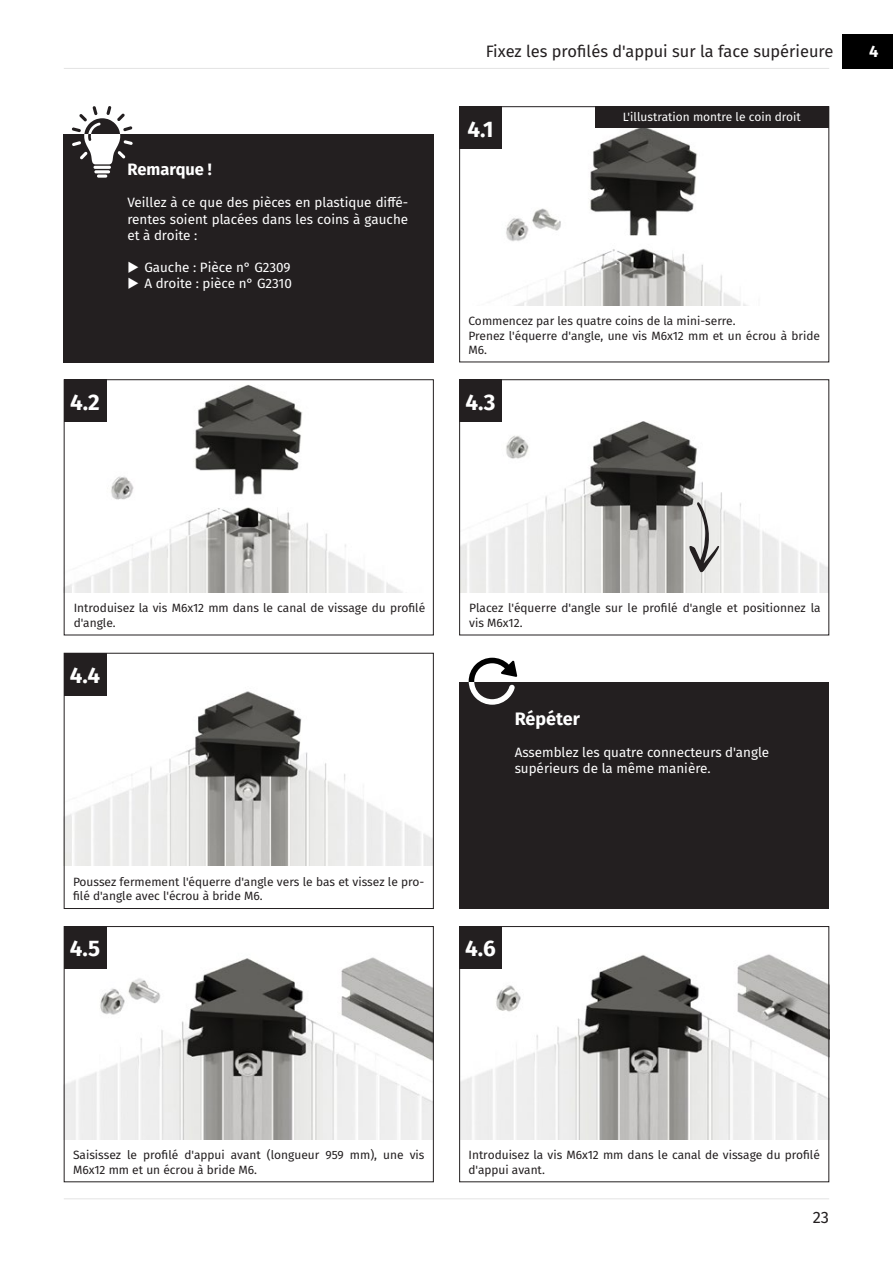
<style>
.page{position:relative;width:893px;height:1263px;background:#fff}
.page>*{position:absolute;margin:0;border:0;box-sizing:border-box;transform-origin:0 0}
.t1{font:700 22.5px "Fira Sans";color:#fff}
.t2{font:700 18px "Fira Sans";color:#fff}
.t3{font:16.5px "Fira Sans";color:#231f20}
.t4{font:700 16.5px "Fira Sans";color:#fff}
.t5{font:13.5px/16.2px "Fira Sans";color:#fff}
.t6{font:12px/14.4px "Fira Sans";color:#231f20}
.t7{font:12px "Fira Sans";color:#fff}
</style>
<div class="page">
<hr style="left:64px;top:1198px;width:765px;height:1px;background:#e3e3e3">
<img style="left:506px;top:128px;width:240px;height:177px">
<img style="left:66px;top:381px;width:337px;height:212px">
<img style="left:461px;top:421px;width:366px;height:172px">
<img style="left:64px;top:652px;width:369px;height:214px">
<svg style="left:689px;top:502px;width:30px;height:70px;background:#bdbcbb"></svg>
<img style="left:66px;top:928px;width:366px;height:211px">
<img style="left:461px;top:954px;width:366px;height:186px">
<div style="left:842px;top:34px;width:51px;height:34px;background:#000"></div>
<div style="left:459px;top:682px;width:370px;height:227px;background:#231f20"></div>
<div style="left:64px;top:134px;width:370px;height:229px;background:#231f20"></div>
<div style="left:595px;top:106px;width:233px;height:22px;background:#231f20"></div>
<hr style="left:64px;top:68px;width:765px;height:1px;background:#e3e3e3">
<svg style="left:469px;top:658px;width:48px;height:47px"></svg>
<hr style="left:93px;top:166px;width:18px;height:3px;background:#fff;border-radius:2px">
<hr style="left:94px;top:170px;width:16px;height:3px;background:#fff;border-radius:2px">
<svg style="left:97px;top:175px;width:10px;height:3px"></svg>
<svg style="left:72px;top:106px;width:61px;height:58px"></svg>
<div style="left:459px;top:106px;width:370px;height:256px;border:1px solid #231f20"></div>
<div style="left:459px;top:379px;width:370px;height:256px;border:1px solid #231f20"></div>
<div style="left:64px;top:379px;width:370px;height:256px;border:1px solid #231f20"></div>
<div style="left:459px;top:106px;width:43px;height:43px;background:#231f20"></div>
<div style="left:64px;top:379px;width:42px;height:43px;background:#231f20"></div>
<div style="left:459px;top:379px;width:43px;height:43px;background:#231f20"></div>
<div style="left:64px;top:653px;width:370px;height:256px;border:1px solid #231f20"></div>
<div style="left:64px;top:653px;width:42px;height:42px;background:#231f20"></div>
<div style="left:459px;top:926px;width:370px;height:256px;border:1px solid #231f20"></div>
<div style="left:64px;top:926px;width:370px;height:256px;border:1px solid #231f20"></div>
<div style="left:64px;top:926px;width:42px;height:43px;background:#231f20"></div>
<div style="left:459px;top:926px;width:43px;height:43px;background:#231f20"></div>
<p class="t3" style="left:486px;top:38px;width:349px">Fixez les profilés d'appui sur la face supérieure</p>
<p class="t4" style="left:869px;top:37px;width:11px">4</p>
<p class="t4" style="left:127px;top:155px;width:86px">Remarque !</p>
<p class="t5" style="left:127px;top:194px;width:282px;text-align:justify">Veillez à ce que des pièces en plastique diffé&shy;rentes soient placées dans les coins à gauche et à droite :</p>
<p class="t5" style="left:144px;top:259px;width:148px">Gauche : Pièce n° G2309</p>
<p class="t5" style="left:144px;top:275px;width:149px">A droite : pièce n° G2310</p>
<p class="t1" style="left:467px;top:110px;width:28px">4.1</p>
<p class="t7" style="left:623px;top:108px;width:180px">L'illustration montre le coin droit</p>
<p class="t6" style="left:468px;top:313px;width:267px">Commencez par les quatre coins de la mini-serre.</p>
<p class="t6" style="left:468px;top:328px;width:353px">Prenez l'équerre d'angle, une vis M6x12 mm et un écrou à bride<br>M6.</p>
<p class="t1" style="left:70px;top:383px;width:31px">4.2</p>
<p class="t1" style="left:465px;top:383px;width:32px">4.3</p>
<p class="t6" style="left:74px;top:601px;width:353px">Introduisez la vis M6x12 mm dans le canal de vissage du profilé d'angle.</p>
<p class="t6" style="left:469px;top:601px;width:353px">Placez l'équerre d'angle sur le profilé d'angle et positionnez la vis M6x12.</p>
<p class="t1" style="left:70px;top:656px;width:32px">4.4</p>
<p class="t2" style="left:515px;top:703px;width:67px">Répéter</p>
<p class="t5" style="left:515px;top:744px;width:256px">Assemblez les quatre connecteurs d'angle supérieurs de la même manière.</p>
<p class="t6" style="left:73px;top:874px;width:353px">Poussez fermement l'équerre d'angle vers le bas et vissez le pro&shy;filé d'angle avec l'écrou à bride M6.</p>
<p class="t1" style="left:70px;top:930px;width:32px">4.5</p>
<p class="t1" style="left:465px;top:930px;width:32px">4.6</p>
<p class="t6" style="left:73px;top:1147px;width:353px">Saisissez le profilé d'appui avant (longueur 959 mm), une vis<br>M6x12 mm et un écrou à bride M6.</p>
<p class="t6" style="left:468px;top:1147px;width:353px">Introduisez la vis M6x12 mm dans le canal de vissage du profilé d'appui avant.</p>
<h3 class="t3" style="left:813px;top:1205px;width:18px">23</h3>
</div>
